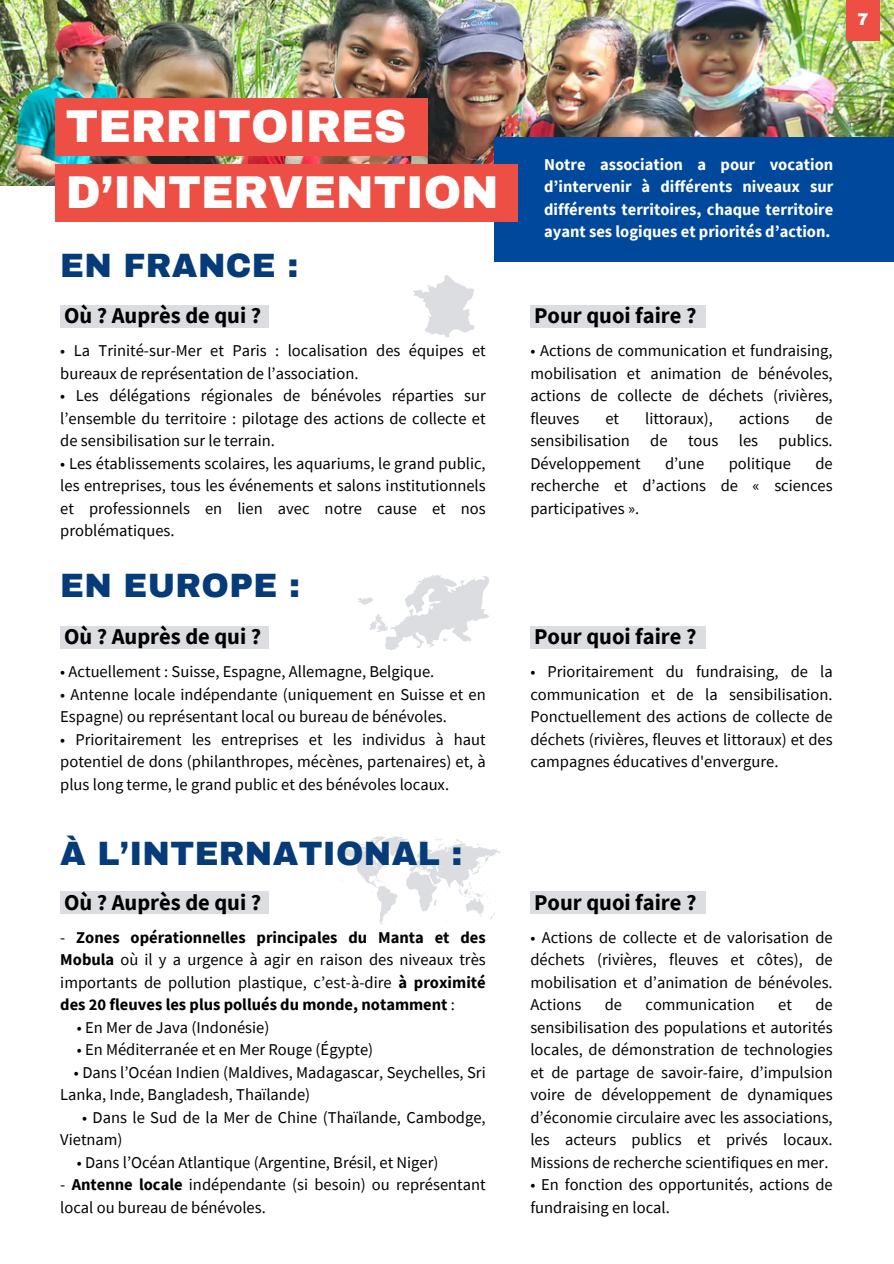
<style>
.page{position:relative;width:894px;height:1264px;background:#fff}
.page>*{position:absolute;margin:0;border:0;box-sizing:border-box;transform-origin:0 0}
.t1{font:900 45px/66.3px "Archivo";color:#fff}
.t2{font:900 33px "Archivo";letter-spacing:.01em;color:#063b79}
.t3{font:700 22.5px "Source Sans Pro";color:#000}
.t4{font:16.5px/22.5px "Source Sans Pro";color:#000;text-align:justify}
.t5{font:700 16.5px/22.5px "Source Sans Pro";color:#000;text-align:justify}
.t6{font:700 16.5px/22.5px "Source Sans Pro";color:#fff;text-align:justify}
.t7{font:900 16.5px "Archivo";color:#fff}
.s1{font-weight:400}
.s2{font-weight:700}
</style>
<div class="page">
<img style="left:0;top:0;width:893px;height:185px">
<div style="left:494px;top:137px;width:399px;height:124px;background:#00489b"></div>
<div style="left:56px;top:99px;width:372px;height:57px;background:#ed4f45"></div>
<svg style="left:413px;top:275px;width:62px;height:63px"></svg>
<div style="left:60px;top:305px;width:209px;height:22px;background:#dbdde1"></div>
<div style="left:845px;top:0;width:34px;height:41px;background:#ed4f45"></div>
<div style="left:56px;top:164px;width:461px;height:57px;background:#ed4f45"></div>
<div style="left:530px;top:305px;width:175px;height:22px;background:#dbdde1"></div>
<div style="left:60px;top:625px;width:209px;height:23px;background:#dbdde1"></div>
<div style="left:530px;top:625px;width:175px;height:23px;background:#dbdde1"></div>
<svg style="left:357px;top:574px;width:132px;height:75px"></svg>
<div style="left:60px;top:891px;width:209px;height:22px;background:#dbdde1"></div>
<div style="left:530px;top:891px;width:175px;height:22px;background:#dbdde1"></div>
<svg style="left:336px;top:836px;width:164px;height:89px"></svg>
<h1 class="t1" style="left:66px;top:94px;width:434px">TERRITOIRES<br>D’INTERVENTION</h1>
<h2 class="t2" style="left:60px;top:247px;width:239px">EN FRANCE :</h2>
<h3 class="t3" style="left:64px;top:301px;width:198px">Où ? Auprès de qui ?</h3>
<p class="t4" style="left:60px;top:339px;width:427px">• La Trinité-sur-Mer et Paris : localisation des équipes et bureaux de représentation de l’association.</p>
<p class="t4" style="left:60px;top:384px;width:427px">• Les délégations régionales de bénévoles réparties sur l’ensemble du territoire : pilotage des actions de collecte et de sensibilisation sur le terrain.</p>
<p class="t4" style="left:60px;top:451px;width:427px">• Les établissements scolaires, les aquariums, le grand public, les entreprises, tous les événements et salons institutionnels et professionnels en lien avec notre cause et nos problématiques.</p>
<h2 class="t2" style="left:60px;top:568px;width:241px">EN EUROPE :</h2>
<h3 class="t3" style="left:64px;top:622px;width:198px">Où ? Auprès de qui ?</h3>
<p class="t4" style="left:60px;top:660px;width:375px">• Actuellement : Suisse, Espagne, Allemagne, Belgique.</p>
<p class="t4" style="left:60px;top:682px;width:427px">• Antenne locale indépendante (uniquement en Suisse et en<br>Espagne) ou représentant local ou bureau de bénévoles.</p>
<p class="t4" style="left:60px;top:727px;width:427px">• Prioritairement les entreprises et les individus à haut potentiel de dons (philanthropes, mécènes, partenaires) et, à plus long terme, le grand public et des bénévoles locaux.</p>
<h2 class="t2" style="left:60px;top:836px;width:403px">À L’INTERNATIONAL :</h2>
<h3 class="t3" style="left:64px;top:887px;width:198px">Où ? Auprès de qui ?</h3>
<p class="t5" style="left:60px;top:925px;width:427px"><span class="s1">-</span> Zones opérationnelles principales du Manta et des Mobula <span class="s1">où il y a urgence à agir en raison des niveaux très importants de pollution plastique, c’est-à-dire</span> à proximité des 20 fleuves les plus pollués du monde, notamment <span class="s1">:</span></p>
<p class="t4" style="left:77px;top:1015px;width:194px">• En Mer de Java (Indonésie)</p>
<p class="t4" style="left:77px;top:1038px;width:298px">• En Méditerranée et en Mer Rouge (Égypte)</p>
<p class="t4" style="left:60px;top:1060px;width:427px;text-indent:14px">• Dans l’Océan Indien (Maldives, Madagascar, Seychelles, Sri<br>Lanka, Inde, Bangladesh, Thaïlande)</p>
<p class="t4" style="left:60px;top:1105px;width:427px;text-indent:22px">• Dans le Sud de la Mer de Chine (Thaïlande, Cambodge,<br>Vietnam)</p>
<p class="t4" style="left:77px;top:1150px;width:363px">• Dans l’Océan Atlantique (Argentine, Brésil, et Niger)</p>
<p class="t4" style="left:60px;top:1173px;width:427px">- <span class="s2">Antenne locale</span> indépendante (si besoin) ou représentant local ou bureau de bénévoles.</p>
<p class="t7" style="left:857px;top:10px;width:13px">7</p>
<p class="t6" style="left:544px;top:153px;width:291px">Notre association a pour vocation d’intervenir à différents niveaux sur différents territoires, chaque territoire ayant ses logiques et priorités d’action.</p>
<h3 class="t3" style="left:534px;top:301px;width:164px">Pour quoi faire ?</h3>
<p class="t4" style="left:530px;top:339px;width:304px">• Actions de communication et fundraising, mobilisation et animation de bénévoles, actions de collecte de déchets (rivières, fleuves</p>
<p class="t4" style="left:605px;top:406px;width:15px">et</p>
<p class="t4" style="left:645px;top:406px;width:69px">littoraux),</p>
<p class="t4" style="left:738px;top:406px;width:52px">actions</p>
<p class="t4" style="left:530px;top:406px;width:304px;text-indent:285px">de sensibilisation de tous les publics.<br>Développement</p>
<p class="t4" style="left:530px;top:451px;width:304px;text-indent:285px">de recherche et d’actions de « sciences participatives ».</p>
<p class="t4" style="left:664px;top:451px;width:41px">d’une</p>
<p class="t4" style="left:728px;top:451px;width:64px">politique</p>
<h3 class="t3" style="left:534px;top:622px;width:164px">Pour quoi faire ?</h3>
<p class="t4" style="left:530px;top:660px;width:304px">• Prioritairement du fundraising, de la communication et de la sensibilisation.<br>Ponctuellement des actions de collecte de déchets (rivières, fleuves et littoraux) et des campagnes éducatives d'envergure.</p>
<h3 class="t3" style="left:534px;top:887px;width:164px">Pour quoi faire ?</h3>
<p class="t4" style="left:530px;top:925px;width:304px">• Actions de collecte et de valorisation de déchets (rivières, fleuves et côtes), de mobilisation et d’animation de bénévoles.<br>Actions</p>
<p class="t4" style="left:530px;top:993px;width:304px;text-indent:285px">de sensibilisation des populations et autorités locales, de démonstration de technologies et de partage de savoir-faire, d’impulsion voire de développement de dynamiques d’économie circulaire avec les associations, les acteurs publics et privés locaux.<br>Missions de recherche scientifiques en mer.</p>
<p class="t4" style="left:530px;top:1173px;width:304px">• En fonction des opportunités, actions de fundraising en local.</p>
<p class="t4" style="left:604px;top:993px;width:19px">de</p>
<p class="t4" style="left:645px;top:993px;width:111px">communication</p>
<p class="t4" style="left:778px;top:993px;width:15px">et</p>
</div>
